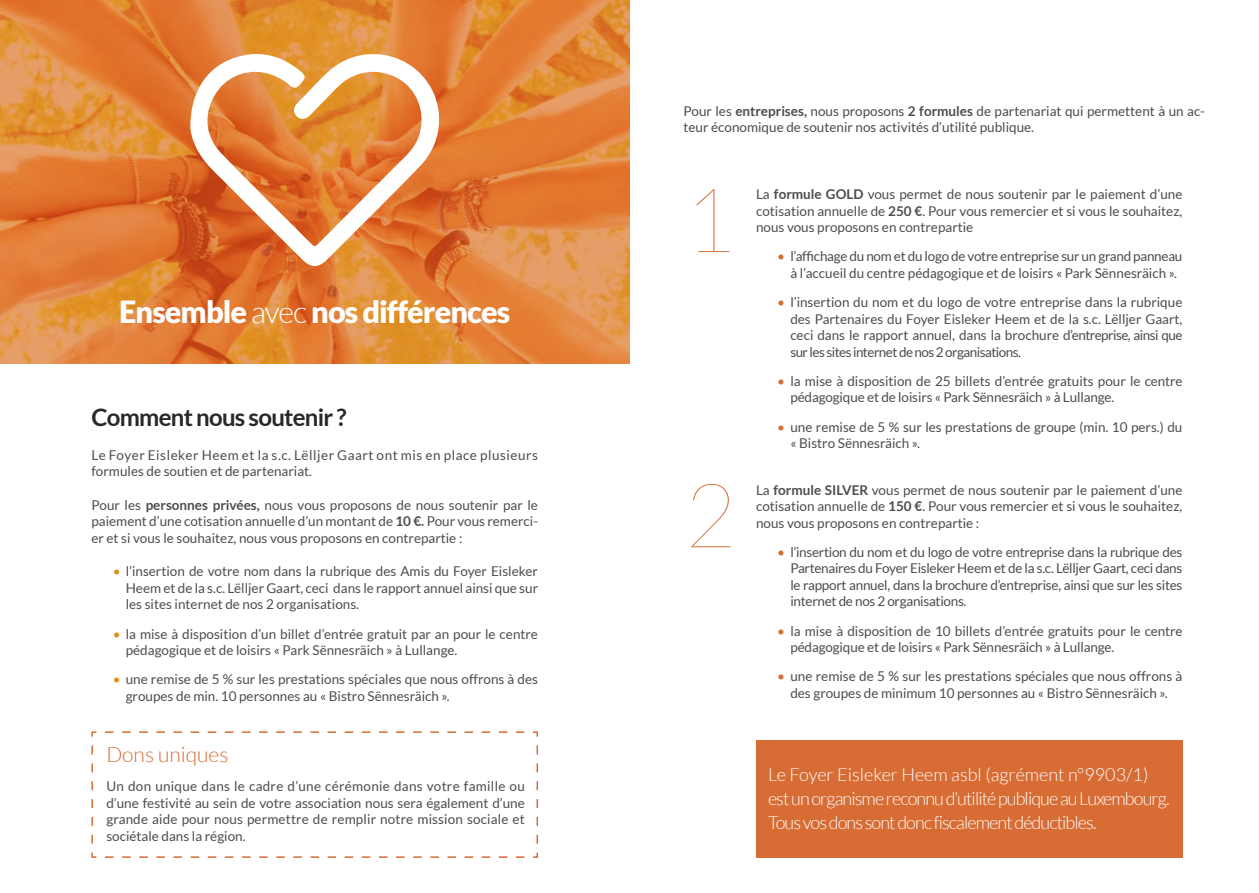
<style>
.page{position:relative;width:1259px;height:893px;background:#fff}
.page>*{position:absolute;margin:0;border:0;box-sizing:border-box;transform-origin:0 0}
.t1{font:100 89.55px "Lato";color:#d76d34}
.t2{font:900 30.6px "Lato";letter-spacing:-.03em;color:#fff}
.t3{font:700 24px "Lato";letter-spacing:-.03em;color:#292829}
.t4{font:300 21px "Lato";color:#d76d34}
.t5{font:300 18px/24px "Lato";letter-spacing:-.05em;color:#fff}
.t6{font:13.5px/16.5px "Lato";color:#4d4d4f;text-align:justify}
.t7{font:13.5px/16.5px "Lato";letter-spacing:-.02em;color:#4d4d4f;text-align:center}
.t8{font:13.5px/16.5px "Lato";letter-spacing:.04em;color:#4d4d4f}
.s1{font-weight:300}
.s2{font-weight:700}
.s3{color:#dc9017}
.s4{color:#d76d34}
</style>
<div class="page">
<div style="left:756px;top:740px;width:426px;height:118px;background:#d76d34"></div>
<img style="left:0;top:0;width:629px;height:364px">
<svg style="left:190px;top:54px;width:254px;height:212px"></svg>
<svg style="left:91px;top:731px;width:448px;height:127px"></svg>
<h2 class="t2" style="left:119px;top:293px;width:392px">Ensemble <span class="s1">avec</span> nos différences</h2>
<h3 class="t3" style="left:91px;top:404px;width:257px">Comment nous soutenir ?</h3>
<p class="t8" style="left:91px;top:446px;width:448px">Le Foyer Eisleker Heem et la s.c. Lëlljer Gaart ont mis en place plusieurs formules de soutien et de partenariat.</p>
<p class="t6" style="left:91px;top:496px;width:448px">Pour les <span class="s2">personnes privées,</span> nous vous proposons de nous soutenir par le paiement d’une cotisation annuelle d’un montant de <span class="s2">10 €.</span> Pour vous remerci&shy;er et si vous le souhaitez, nous vous proposons en contrepartie :</p>
<p class="t6" style="left:126px;top:563px;width:414px;text-indent:-13px"><span class="s3">•</span> l’insertion de votre nom dans la rubrique des Amis du Foyer Eisleker Heem et de la s.c. Lëlljer Gaart, ceci dans le rapport annuel ainsi que sur les sites internet de nos 2 organisations.</p>
<p class="t6" style="left:126px;top:625px;width:414px;text-indent:-13px"><span class="s3">•</span> la mise à disposition d’un billet d’entrée gratuit par an pour le centre pédagogique et de loisirs « Park Sënnesräich » à Lullange.</p>
<p class="t6" style="left:126px;top:671px;width:414px;text-indent:-13px"><span class="s3">•</span> une remise de 5 % sur les prestations spéciales que nous offrons à des groupes de min. 10 personnes au « Bistro Sënnesräich ».</p>
<h3 class="t4" style="left:106px;top:743px;width:124px">Dons uniques</h3>
<p class="t6" style="left:106px;top:778px;width:420px">Un don unique dans le cadre d’une cérémonie dans votre famille ou d’une festivité au sein de votre association nous sera également d’une grande aide pour nous permettre de remplir notre mission sociale et sociétale dans la région.</p>
<p class="t6" style="left:683px;top:103px;width:523px">Pour les <span class="s2">entreprises,</span> nous proposons <span class="s2">2 formules</span> de partenariat qui permettent à un ac&shy;teur économique de soutenir nos activités d’utilité publique.</p>
<h1 class="t1" style="left:683px;top:173px;width:53px">1</h1>
<h1 class="t1" style="left:684px;top:468px;width:53px">2</h1>
<p class="t6" style="left:756px;top:186px;width:428px">La <span class="s2">formule GOLD</span> vous permet de nous soutenir par le paiement d’une cotisation annuelle de <span class="s2">250 €</span>. Pour vous remercier et si vous le souhaitez, nous vous proposons en contrepartie</p>
<p class="t7" style="left:777px;top:248px;width:407px"><span class="s4">•</span> l’affichage du nom et du logo de votre entreprise sur un grand panneau à l’accueil du centre pédagogique et de loisirs « Park Sënnesräich ».</p>
<p class="t6" style="left:790px;top:294px;width:393px;text-indent:-13px"><span class="s4">•</span> l’insertion du nom et du logo de votre entreprise dans la rubrique des Partenaires du Foyer Eisleker Heem et de la s.c. Lëlljer Gaart, ceci dans le rapport annuel, dans la brochure d’entreprise, ainsi que sur les sites internet de nos 2 organisations.</p>
<p class="t6" style="left:790px;top:373px;width:394px;text-indent:-13px"><span class="s4">•</span> la mise à disposition de 25 billets d’entrée gratuits pour le centre pédagogique et de loisirs « Park Sënnesräich » à Lullange.</p>
<p class="t6" style="left:790px;top:418px;width:393px;text-indent:-13px"><span class="s4">•</span> une remise de 5 % sur les prestations de groupe (min. 10 pers.) du « Bistro Sënnesräich ».</p>
<p class="t6" style="left:756px;top:481px;width:428px">La <span class="s2">formule SILVER</span> vous permet de nous soutenir par le paiement d’une cotisation annuelle de <span class="s2">150 €</span>. Pour vous remercier et si vous le souhaitez, nous vous proposons en contrepartie :</p>
<p class="t6" style="left:790px;top:543px;width:393px;text-indent:-13px"><span class="s4">•</span> l’insertion du nom et du logo de votre entreprise dans la rubrique des Partenaires du Foyer Eisleker Heem et de la s.c. Lëlljer Gaart, ceci dans le rapport annuel, dans la brochure d’entreprise, ainsi que sur les sites internet de nos 2 organisations.</p>
<p class="t6" style="left:790px;top:622px;width:394px;text-indent:-13px"><span class="s4">•</span> la mise à disposition de 10 billets d’entrée gratuits pour le centre pédagogique et de loisirs « Park Sënnesräich » à Lullange.</p>
<p class="t6" style="left:777px;top:668px;width:407px;text-align:center"><span class="s4">•</span> une remise de 5 % sur les prestations spéciales que nous offrons à des groupes de minimum 10 personnes au « Bistro Sënnesräich ».</p>
<h3 class="t5" style="left:768px;top:763px;width:403px">Le Foyer Eisleker Heem asbl (agrément n°9903/1) est un organisme reconnu d’utilité publique au Luxembourg.<br>Tous vos dons sont donc fiscalement déductibles.</h3>
</div>
